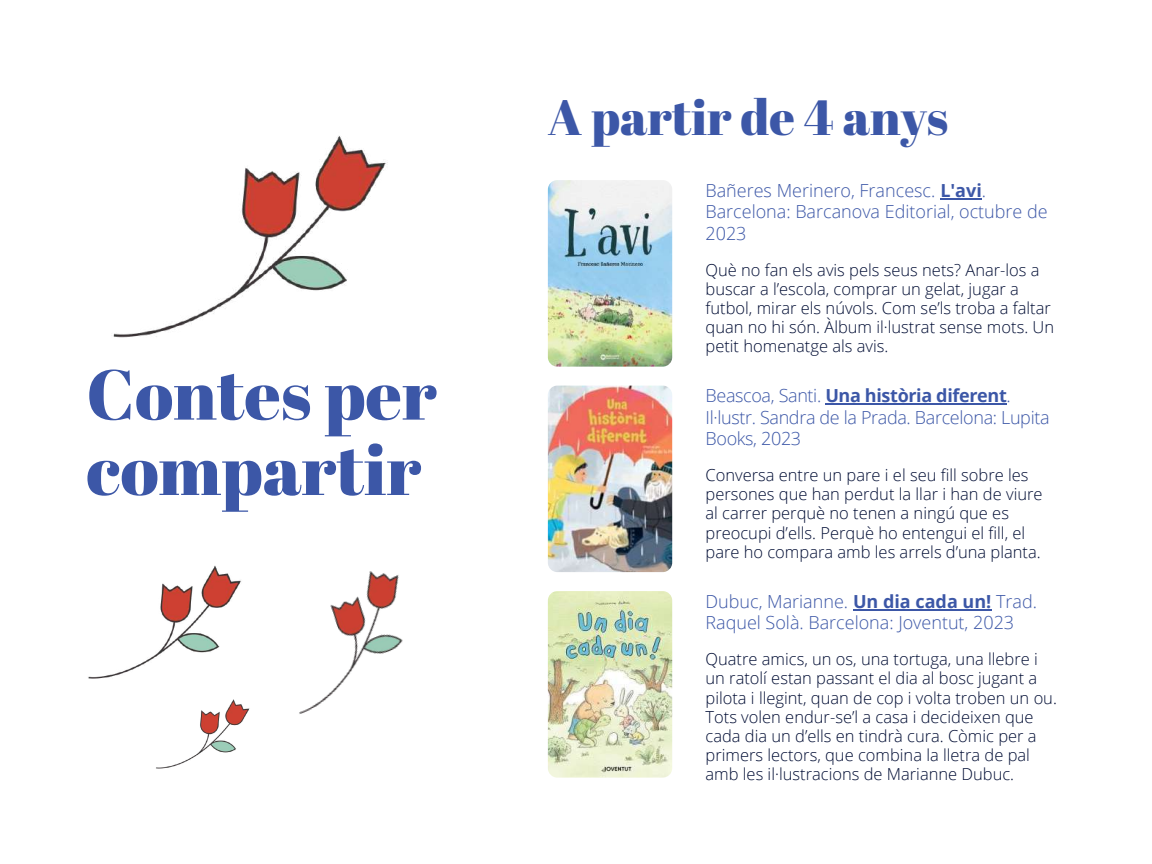
<style>
.page{position:relative;width:1152px;height:864px;background:#fff}
.page>*{position:absolute;margin:0;border:0;box-sizing:border-box;transform-origin:0 0}
.t1{font:70.5px/75.3px "Abril Fatface";color:#3c57a7}
.t2{font:49.5px "Abril Fatface";color:#3c57a7}
.t3{font:300 18px/21.3px "Open Sans";color:#3c57a7}
.t4{font:300 18px/21.3px "Open Sans";letter-spacing:-.02em;color:#3c57a7}
.t5{font:300 16.5px/19.2px "Open Sans";color:#000d34}
.s1{font-weight:700}
</style>
<div class="page">
<img style="left:548px;top:386px;width:124px;height:186px;border-radius:9px">
<img style="left:548px;top:591px;width:124px;height:187px;border-radius:9px">
<img style="left:113px;top:136px;width:559px;height:406px">
<img style="left:113px;top:476px;width:97px;height:168px">
<img style="left:210px;top:428px;width:403px;height:350px">
<img style="left:88px;top:644px;width:260px;height:134px">
<hr style="left:940px;top:198px;width:42px;height:1px;background:#3c57a7">
<hr style="left:825px;top:404px;width:182px;height:1px;background:#3c57a7">
<hr style="left:853px;top:609px;width:138px;height:1px;background:#3c57a7">
<h1 class="t1" style="left:86px;top:355px;width:352px">Contes per compartir</h1>
<h2 class="t2" style="left:548px;top:83px;width:402px">A partir de 4 anys</h2>
<p class="t3" style="left:706px;top:179px;width:344px">Bañeres Merinero, Francesc. <span class="s1">L'avi</span>.<br>Barcelona: Barcanova Editorial, octubre de<br>2023</p>
<p class="t5" style="left:706px;top:260px;width:350px">Què no fan els avis pels seus nets? Anar-los a buscar a l’escola, comprar un gelat, jugar a futbol, mirar els núvols. Com se’ls troba a faltar quan no hi són. Àlbum il·lustrat sense mots. Un petit homenatge als avis.</p>
<p class="t4" style="left:706px;top:385px;width:346px">Beascoa, Santi. <span class="s1">Una història diferent</span>.<br>Il·lustr. Sandra de la Prada. Barcelona: Lupita<br>Books, 2023</p>
<p class="t5" style="left:706px;top:465px;width:339px">Conversa entre un pare i el seu fill sobre les persones que han perdut la llar i han de viure al carrer perquè no tenen a ningú que es preocupi d’ells. Perquè ho entengui el fill, el pare ho compara amb les arrels d’una planta.</p>
<p class="t3" style="left:706px;top:590px;width:333px">Dubuc, Marianne. <span class="s1">Un dia cada un!</span> Trad.<br>Raquel Solà. Barcelona: Joventut, 2023</p>
<p class="t5" style="left:706px;top:649px;width:353px">Quatre amics, un os, una tortuga, una llebre i un ratolí estan passant el dia al bosc jugant a pilota i llegint, quan de cop i volta troben un ou.<br>Tots volen endur-se’l a casa i decideixen que cada dia un d’ells en tindrà cura. Còmic per a primers lectors, que combina la lletra de pal amb les il·lustracions de Marianne Dubuc.</p>
</div>
